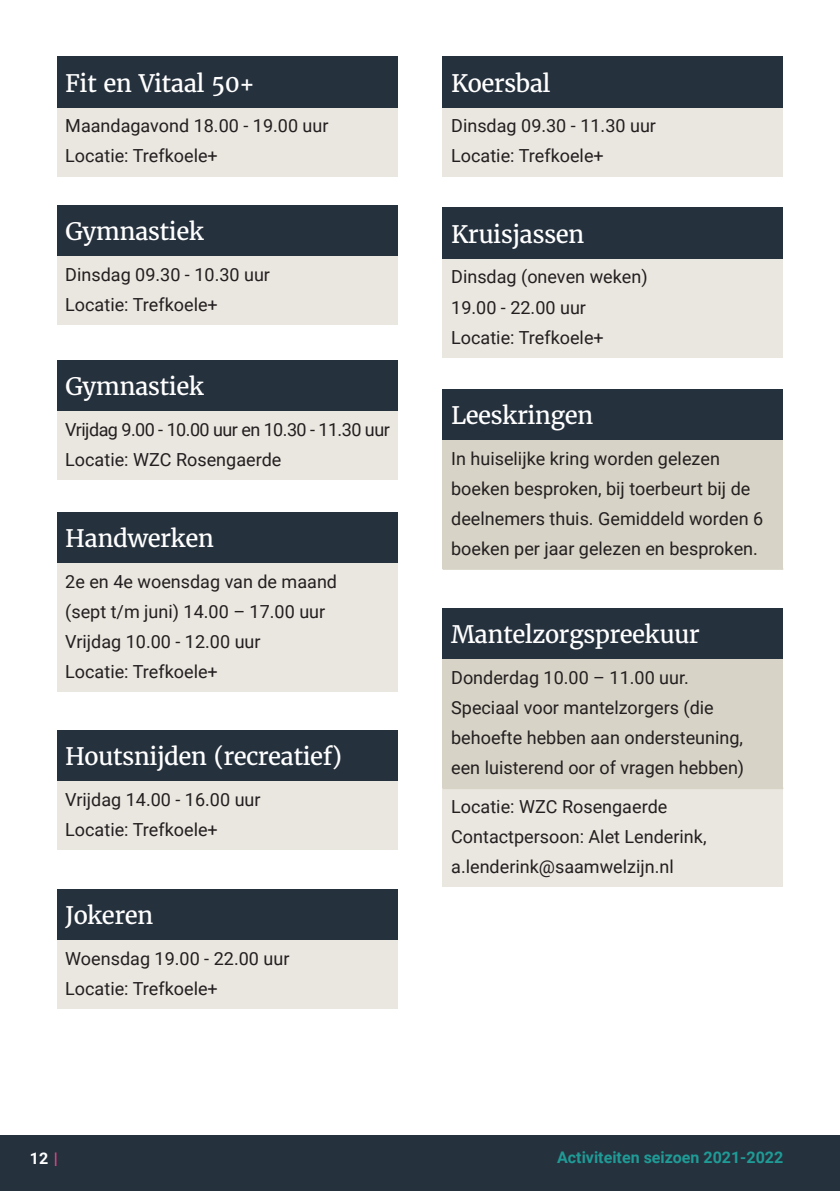
<style>
.page{position:relative;width:840px;height:1191px;background:#fff}
.page>*{position:absolute;margin:0;border:0;box-sizing:border-box;transform-origin:0 0}
.Citaat_groot{font:24px "Merriweather";letter-spacing:-.025em;color:#fff}
.t1{font:18px/30px "Roboto";color:#231f20}
.t2{font:18px "Roboto";letter-spacing:-.03em;color:#231f20}
.t3{font:700 16px "Roboto";color:#1f9b96}
.t4{font:700 16px "Roboto";color:#fff}
.s1{color:#e34688}
</style>
<div class="page">
<div style="left:57px;top:205px;width:340px;height:51px;background:#26313e"></div>
<div style="left:57px;top:256px;width:340px;height:69px;background:#eae7e0"></div>
<div style="left:57px;top:360px;width:340px;height:51px;background:#26313e"></div>
<div style="left:57px;top:411px;width:340px;height:69px;background:#eae7e0"></div>
<div style="left:57px;top:512px;width:340px;height:51px;background:#26313e"></div>
<div style="left:57px;top:563px;width:340px;height:129px;background:#eae7e0"></div>
<div style="left:57px;top:730px;width:340px;height:51px;background:#26313e"></div>
<div style="left:57px;top:781px;width:340px;height:69px;background:#eae7e0"></div>
<div style="left:57px;top:889px;width:340px;height:51px;background:#26313e"></div>
<div style="left:57px;top:940px;width:340px;height:69px;background:#eae7e0"></div>
<div style="left:442px;top:57px;width:340px;height:51px;background:#26313e"></div>
<div style="left:442px;top:108px;width:340px;height:68px;background:#eae7e0"></div>
<div style="left:442px;top:208px;width:340px;height:51px;background:#26313e"></div>
<div style="left:442px;top:259px;width:340px;height:99px;background:#eae7e0"></div>
<div style="left:442px;top:389px;width:340px;height:51px;background:#26313e"></div>
<div style="left:442px;top:440px;width:340px;height:129px;background:#d7d3c6"></div>
<hr style="left:442px;top:568px;width:340px;height:2px;background:#d7d3c6">
<div style="left:442px;top:608px;width:340px;height:51px;background:#26313e"></div>
<div style="left:442px;top:659px;width:340px;height:129px;background:#d7d3c6"></div>
<div style="left:442px;top:788px;width:340px;height:99px;background:#eae7e0"></div>
<hr style="left:442px;top:787px;width:340px;height:2px;background:#d7d3c6">
<div style="left:57px;top:57px;width:340px;height:51px;background:#26313e"></div>
<div style="left:57px;top:108px;width:340px;height:68px;background:#eae7e0"></div>
<div style="left:0;top:1135px;width:839px;height:56px;background:#26313e"></div>
<p class="Citaat_groot" style="left:65px;top:68px;width:191px">Fit en Vitaal 50+</p>
<p class="t1" style="left:65px;top:110px;width:265px">Maandagavond 18.00 - 19.00 uur</p>
<p class="t1" style="left:65px;top:140px;width:154px">Locatie: Trefkoele+</p>
<p class="Citaat_groot" style="left:65px;top:217px;width:140px">Gymnastiek</p>
<p class="t1" style="left:65px;top:259px;width:206px">Dinsdag 09.30 - 10.30 uur</p>
<p class="t1" style="left:65px;top:289px;width:154px">Locatie: Trefkoele+</p>
<p class="Citaat_groot" style="left:65px;top:371px;width:140px">Gymnastiek</p>
<p class="t2" style="left:65px;top:417px;width:326px">Vrijdag 9.00 - 10.00 uur en 10.30 - 11.30 uur</p>
<p class="t1" style="left:65px;top:444px;width:218px">Locatie: WZC Rosengaerde</p>
<p class="Citaat_groot" style="left:65px;top:524px;width:150px">Handwerken</p>
<p class="t1" style="left:65px;top:566px;width:273px">2e en 4e woensdag van de maand (sept t/m juni) 14.00 – 17.00 uur</p>
<p class="t1" style="left:65px;top:626px;width:197px">Vrijdag 10.00 - 12.00 uur</p>
<p class="t1" style="left:65px;top:656px;width:154px">Locatie: Trefkoele+</p>
<p class="Citaat_groot" style="left:65px;top:741px;width:278px">Houtsnijden (recreatief)</p>
<p class="t1" style="left:65px;top:783px;width:197px">Vrijdag 14.00 - 16.00 uur</p>
<p class="t1" style="left:65px;top:813px;width:154px">Locatie: Trefkoele+</p>
<p class="Citaat_groot" style="left:65px;top:900px;width:90px">Jokeren</p>
<p class="t1" style="left:65px;top:943px;width:225px">Woensdag 19.00 - 22.00 uur</p>
<p class="t1" style="left:65px;top:973px;width:154px">Locatie: Trefkoele+</p>
<p class="Citaat_groot" style="left:451px;top:68px;width:101px">Koersbal</p>
<p class="t1" style="left:451px;top:110px;width:206px">Dinsdag 09.30 - 11.30 uur</p>
<p class="t1" style="left:451px;top:140px;width:154px">Locatie: Trefkoele+</p>
<p class="Citaat_groot" style="left:451px;top:219px;width:134px">Kruisjassen</p>
<p class="t1" style="left:451px;top:261px;width:198px">Dinsdag (oneven weken)</p>
<p class="t1" style="left:451px;top:291px;width:136px">19.00 - 22.00 uur</p>
<p class="t1" style="left:451px;top:321px;width:154px">Locatie: Trefkoele+</p>
<p class="Citaat_groot" style="left:451px;top:400px;width:143px">Leeskringen</p>
<p class="t1" style="left:451px;top:442px;width:313px">In huiselijke kring worden gelezen boeken besproken, bij toerbeurt bij de deelnemers thuis. Gemiddeld worden 6 boeken per jaar gelezen en besproken.</p>
<p class="Citaat_groot" style="left:451px;top:619px;width:250px">Mantelzorgspreekuur</p>
<p class="t1" style="left:451px;top:662px;width:239px">Donderdag 10.00 – 11.00 uur.</p>
<p class="t1" style="left:451px;top:692px;width:294px">Speciaal voor mantelzorgers (die behoefte hebben aan ondersteuning, een luisterend oor of vragen hebben)</p>
<p class="t1" style="left:451px;top:790px;width:257px">Locatie: WZC Rosengaerde<br>Contactpersoon: Alet Lenderink,</p>
<p class="t1" style="left:451px;top:850px;width:224px">a.lenderink@saamwelzijn.nl</p>
<p class="t4" style="left:30px;top:1147px;width:30px">12 <span class="s1">|</span></p>
<p class="t3" style="left:557px;top:1146px;width:227px">Activiteiten seizoen 2021-2022</p>
</div>
